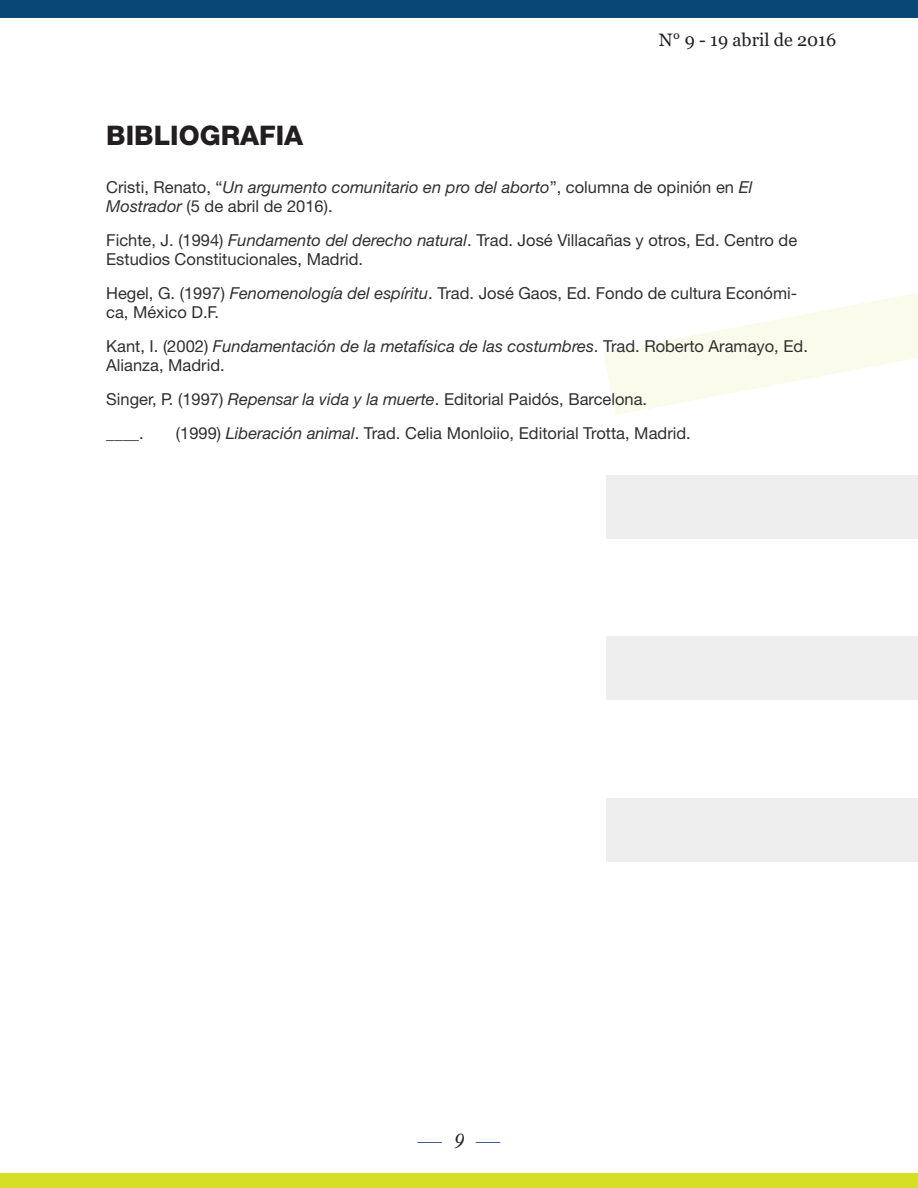
<style>
.page{position:relative;width:918px;height:1188px;background:#fff}
.page>*{position:absolute;margin:0;border:0;box-sizing:border-box;transform-origin:0 0}
.t1{font:800 27px "Helvetica Neue LT Std";color:#231f20}
.t2{font:24px "Times New Roman";color:#253f8e}
.t3{font:18px "Georgia";color:#231f20}
.t4{font:16.5px/18.9px "Helvetica Neue";color:#312f30}
.s1{font-style:italic}
.s2{font-style:italic;font-size:21px;color:#231f20}
</style>
<div class="page">
<svg style="left:604px;top:293px;width:314px;height:122px"></svg>
<div style="left:606px;top:475px;width:312px;height:63px;background:#eee"></div>
<div style="left:606px;top:798px;width:312px;height:64px;background:#eee"></div>
<div style="left:606px;top:636px;width:312px;height:64px;background:#eee"></div>
<div style="left:0;top:1174px;width:918px;height:14px;background:#d6de25"></div>
<div style="left:0;top:0;width:918px;height:18px;background:#094776"></div>
<p class="t3" style="left:659px;top:29px;width:179px">N° 9 - 19 abril de 2016</p>
<p class="t1" style="left:106px;top:119px;width:199px">BIBLIOGRAFIA</p>
<p class="t4" style="left:106px;top:179px;width:648px">Cristi, Renato, “<span class="s1">Un argumento comunitario en pro del aborto</span>”, columna de opinión en <span class="s1">El<br>Mostrador</span> (5 de abril de 2016).</p>
<p class="t4" style="left:106px;top:232px;width:693px">Fichte, J. (1994) <span class="s1">Fundamento del derecho natural</span>. Trad. José Villacañas y otros, Ed. Centro de<br>Estudios Constitucionales, Madrid.</p>
<p class="t4" style="left:106px;top:285px;width:692px">Hegel, G. (1997) <span class="s1">Fenomenología del espíritu</span>. Trad. José Gaos, Ed. Fondo de cultura Económi&shy;ca, México D.F.</p>
<p class="t4" style="left:106px;top:337px;width:703px">Kant, I. (2002) <span class="s1">Fundamentación de la metafísica de las costumbres</span>. Trad. Roberto Aramayo, Ed.<br>Alianza, Madrid.</p>
<p class="t4" style="left:106px;top:391px;width:543px">Singer, P. (1997) <span class="s1">Repensar la vida y la muerte</span>. Editorial Paidós, Barcelona.</p>
<p class="t4" style="left:106px;top:424px;width:39px">____.</p>
<p class="t4" style="left:176px;top:424px;width:516px">(1999) <span class="s1">Liberación animal</span>. Trad. Celia Monloiio, Editorial Trotta, Madrid.</p>
<h2 class="t2" style="left:418px;top:1123px;width:84px">— <span class="s2">9</span> —</h2>
</div>
